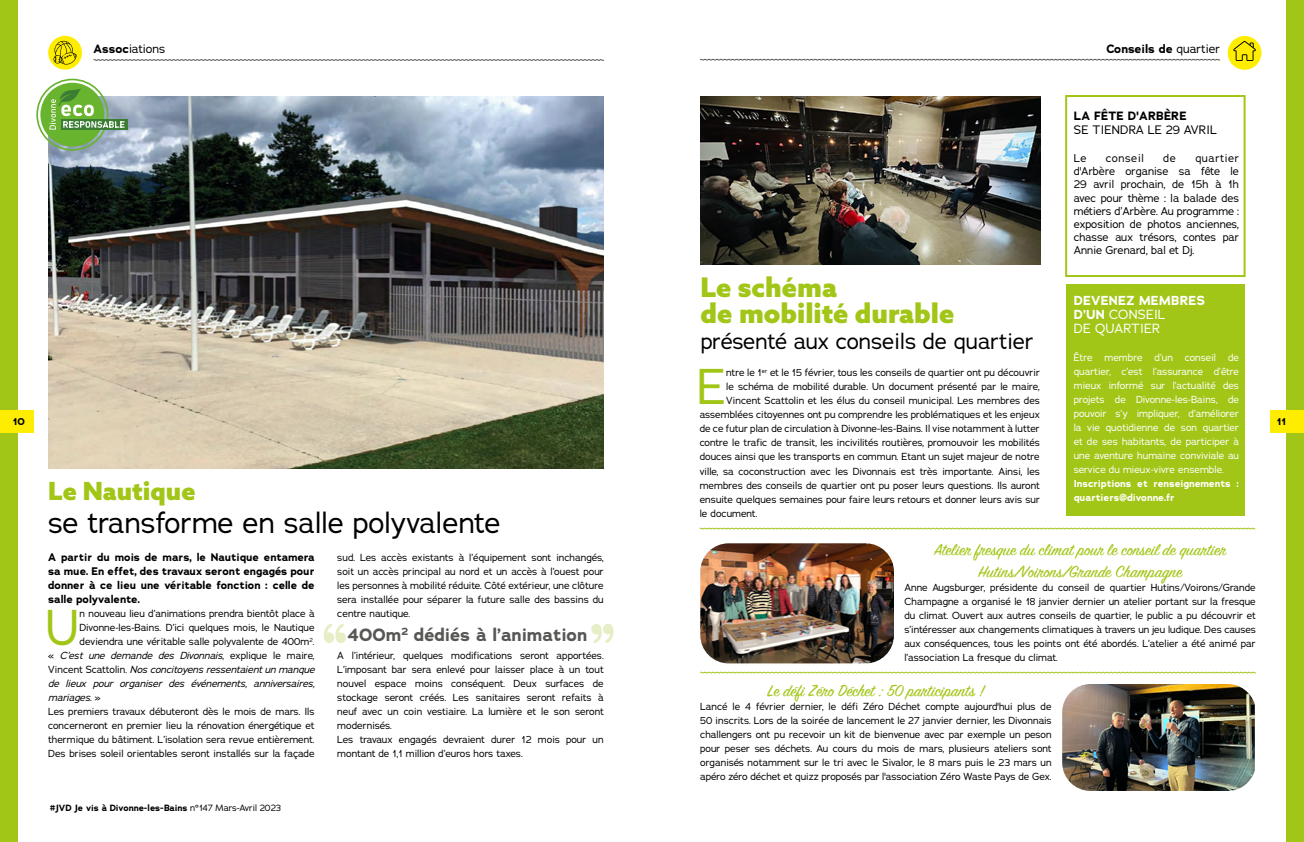
<style>
.page{position:relative;width:1304px;height:842px;background:#fff}
.page>*{position:absolute;margin:0;border:0;box-sizing:border-box;transform-origin:0 0}
.t1{font:49.2px "Adrianna";color:#a2c617}
.t2{font:29px "Adrianna";color:#000}
.t3{font:900 27px/26px "Azo Sans";color:#a2c617}
.t4{font:900 25px "Azo Sans";color:#a2c617}
.t5{font:22px "Adrianna";color:#000}
.t6{font:18px/21.6px "Sign Painter House Script";color:#a2c617;text-align:center}
.t7{font:700 18px "Adrianna";color:#575756}
.t8{font:700 13px/14px "Adrianna";letter-spacing:.015em;color:#fff}
.t9{font:700 12px "Adrianna";letter-spacing:.005em;color:#000}
.t10{font:12px "Adrianna";letter-spacing:.015em;color:#000}
.t11{font:11px/13.2px "Adrianna";color:#000;text-align:justify}
.t12{font:700 11px/14px "Adrianna";color:#000;text-align:justify}
.t13{font:11px "Adrianna";letter-spacing:.05em;color:#000}
.t14{font:10px/14px "Adrianna";color:#000;text-align:justify}
.t15{font:10px/14px "Adrianna";color:#fff;text-align:justify}
.t16{font:italic 10px "Adrianna";color:#000}
.t17{font:700 10px/14px "Adrianna";color:#fff}
.t18{font:700 10px "Adrianna";color:#000}
.t19{font:700 9px "Adrianna";color:#000}
.s1{font-weight:700}
.s2{font-weight:400}
.s3{font-style:normal}
</style>
<div class="page">
<div style="left:1287px;top:0;width:17px;height:842px;background:#a2c617"></div>
<div style="left:0;top:0;width:17px;height:842px;background:#a2c617"></div>
<div style="left:0;top:410px;width:34px;height:22px;background:#ffed00"></div>
<div style="left:1270px;top:410px;width:34px;height:22px;background:#ffed00"></div>
<div style="left:48px;top:36px;width:34px;height:34px;background:#ffed00;border-radius:50%"></div>
<svg style="left:53px;top:41px;width:24px;height:25px"></svg>
<svg style="left:93px;top:59px;width:511px;height:2px"></svg>
<div style="left:1228px;top:36px;width:33px;height:34px;background:#ffed00;border-radius:50%"></div>
<svg style="left:700px;top:59px;width:520px;height:2px"></svg>
<svg style="left:1233px;top:41px;width:23px;height:20px"></svg>
<img style="left:48px;top:96px;width:556px;height:372px">
<svg style="left:324px;top:624px;width:22px;height:19px"></svg>
<img style="left:700px;top:96px;width:340px;height:168px">
<img style="left:700px;top:543px;width:194px;height:120px">
<div style="left:1066px;top:285px;width:179px;height:231px;background:#a2c617"></div>
<svg style="left:591px;top:624px;width:23px;height:19px"></svg>
<div style="left:40px;top:83px;width:64px;height:64px;background:#69b42e;border-radius:50%"></div>
<div style="left:36px;top:79px;width:72px;height:72px;border:2px solid #69b42e;border-radius:50%"></div>
<div style="left:61px;top:119px;width:67px;height:11px;background:#3b7d32"></div>
<svg style="left:50px;top:89px;width:75px;height:41px"></svg>
<svg style="left:700px;top:672px;width:556px;height:1px"></svg>
<img style="left:1062px;top:684px;width:193px;height:107px">
<svg style="left:699px;top:528px;width:557px;height:1px"></svg>
<div style="left:1065px;top:95px;width:181px;height:182px;border:2px solid #a2c617"></div>
<p class="t10" style="left:94px;top:41px;width:73px"><span class="s1">Assoc</span>iations</p>
<p class="t9" style="left:1106px;top:41px;width:115px">Conseils de <span class="s2">quartier</span></p>
<p class="t9" style="left:1074px;top:108px;width:114px">LA FÊTE D'ARBÈRE</p>
<p class="t10" style="left:1074px;top:123px;width:145px">SE TIENDRA LE 29 AVRIL</p>
<p class="t11" style="left:1074px;top:151px;width:14px">Le</p>
<p class="t13" style="left:1106px;top:151px;width:39px">conseil</p>
<p class="t11" style="left:1163px;top:151px;width:14px">de</p>
<p class="t11" style="left:1074px;top:151px;width:167px;text-indent:122px">quartier d'Arbère organise sa fête le 29 avril prochain, de 15h à 1h avec pour thème : la balade des métiers d’Arbère. Au programme : exposition de photos anciennes, chasse aux trésors, contes par Annie Grenard, bal et Dj.</p>
<h3 class="t3" style="left:701px;top:274px;width:255px">Le schéma<br>de mobilité durable</h3>
<h3 class="t5" style="left:701px;top:327px;width:334px">présenté aux conseils de quartier</h3>
<h1 class="t1" style="left:697px;top:355px;width:31px">E</h1>
<p class="t14" style="left:726px;top:366px;width:315px">ntre le 1<sup>er</sup> et le 15 février, tous les conseils de quartier ont pu découvrir</p>
<h3 class="t8" style="left:1074px;top:294px;width:133px">DEVENEZ MEMBRES<br>D’UN <span class="s2">CONSEIL<br>DE QUARTIER</span></h3>
<p class="t15" style="left:1074px;top:351px;width:167px">Être membre d’un conseil de quartier, c’est l’assurance d’être mieux informé sur l’actualité des projets de Divonne-les-Bains, de pouvoir s’y impliquer, d’améliorer la vie quotidienne de son quartier et de ses habitants, de participer à une aventure humaine conviviale au service du mieux-vivre ensemble.</p>
<p class="t17" style="left:1074px;top:477px;width:167px">Inscriptions et renseignements : quartiers@divonne.fr</p>
<p class="t14" style="left:726px;top:380px;width:315px">le schéma de mobilité durable. Un document présenté par le maire,</p>
<p class="t14" style="left:726px;top:394px;width:315px">Vincent Scattolin et les élus du conseil municipal. Les membres des</p>
<p class="t14" style="left:700px;top:408px;width:342px">assemblées citoyennes ont pu comprendre les problématiques et les enjeux</p>
<p class="t14" style="left:700px;top:422px;width:342px">de ce futur plan de circulation à Divonne-les-Bains. Il vise notamment à lutter</p>
<p class="t14" style="left:700px;top:436px;width:342px">contre le trafic de transit, les incivilités routières, promouvoir les mobilités</p>
<p class="t14" style="left:700px;top:450px;width:342px">douces ainsi que les transports en commun. Etant un sujet majeur de notre</p>
<p class="t14" style="left:700px;top:464px;width:342px">ville, sa coconstruction avec les Divonnais est très importante. Ainsi, les</p>
<p class="t14" style="left:700px;top:478px;width:342px">membres des conseils de quartier ont pu poser leurs questions. Ils auront</p>
<p class="t14" style="left:700px;top:492px;width:342px">ensuite quelques semaines pour faire leurs retours et donner leurs avis sur</p>
<p class="t14" style="left:700px;top:506px;width:59px">le document.</p>
<h3 class="t6" style="left:934px;top:541px;width:294px">Atelier fresque du climat pour le conseil de quartier<br>Hutins/Voirons/Grande Champagne</h3>
<p class="t14" style="left:904px;top:580px;width:353px">Anne Augsburger, présidente du conseil de quartier Hutins/Voirons/Grande Champagne a organisé le 18 janvier dernier un atelier portant sur la fresque du climat. Ouvert aux autres conseils de quartier, le public a pu découvrir et s’intéresser aux changements climatiques à travers un jeu ludique. Des causes aux conséquences, tous les points ont été abordés. L’atelier a été animé par l’association La fresque du climat.</p>
<p class="t18" style="left:13px;top:415px;width:14px">10</p>
<p class="t18" style="left:1277px;top:415px;width:11px">11</p>
<h3 class="t4" style="left:48px;top:474px;width:149px">Le Nautique</h3>
<h2 class="t2" style="left:48px;top:504px;width:454px">se transforme en salle polyvalente</h2>
<p class="t12" style="left:48px;top:550px;width:268px">A partir du mois de mars, le Nautique entamera sa mue. En effet, des travaux seront engagés pour donner à ce lieu une véritable fonction : celle de salle polyvalente.</p>
<h1 class="t1" style="left:45px;top:596px;width:36px">U</h1>
<p class="t14" style="left:80px;top:607px;width:236px">n nouveau lieu d’animations prendra bientôt place à</p>
<p class="t14" style="left:337px;top:550px;width:268px">sud. Les accès existants à l’équipement sont inchangés, soit un accès principal au nord et un accès à l’ouest pour les personnes à mobilité réduite. Côté extérieur, une clôture sera installée pour séparer la future salle des bassins du centre nautique.</p>
<p class="t14" style="left:337px;top:648px;width:268px;text-align:left">A l’intérieur, quelques modifications seront apportées.<br>L’imposant bar sera enlevé pour laisser place à un tout nouvel espace moins conséquent. Deux surfaces de stockage seront créés. Les sanitaires seront refaits à neuf avec un coin vestiaire. La lumière et le son seront modernisés.<br>Les travaux engagés devraient durer 12 mois pour un montant de 1,1 million d’euros hors taxes.</p>
<p class="t14" style="left:80px;top:621px;width:236px">Divonne-les-Bains. D’ici quelques mois, le Nautique</p>
<p class="t14" style="left:80px;top:635px;width:236px">deviendra une véritable salle polyvalente de 400m<sup>2</sup>.</p>
<p class="t16" style="left:48px;top:649px;width:268px"><span class="s3">«</span> C’est une demande des Divonnais<span class="s3">, explique le maire,</span></p>
<p class="t16" style="left:48px;top:663px;width:268px"><span class="s3">Vincent Scattolin.</span> Nos concitoyens ressentaient un manque</p>
<p class="t16" style="left:48px;top:677px;width:268px">de lieux pour organiser des événements, anniversaires,</p>
<p class="t16" style="left:48px;top:691px;width:54px">mariages. <span class="s3">»</span></p>
<p class="t14" style="left:48px;top:705px;width:268px">Les premiers travaux débuteront dès le mois de mars. Ils</p>
<p class="t14" style="left:48px;top:719px;width:268px">concerneront en premier lieu la rénovation énergétique et</p>
<p class="t14" style="left:48px;top:733px;width:268px">thermique du bâtiment. L’isolation sera revue entièrement.</p>
<p class="t14" style="left:48px;top:747px;width:268px">Des brises soleil orientables seront installés sur la façade</p>
<h3 class="t7" style="left:347px;top:623px;width:242px">400m<sup>2</sup> dédiés à l’animation</h3>
<h3 class="t6" style="left:767px;top:682px;width:219px">Le défi Zéro Déchet : 50 participants !</h3>
<p class="t14" style="left:700px;top:699px;width:353px">Lancé le 4 février dernier, le défi Zéro Déchet compte aujourd'hui plus de 50 inscrits. Lors de la soirée de lancement le 27 janvier dernier, les Divonnais challengers ont pu recevoir un kit de bienvenue avec par exemple un peson pour peser ses déchets. Au cours du mois de mars, plusieurs ateliers sont organisés notamment sur le tri avec le Sivalor, le 8 mars puis le 23 mars un apéro zéro déchet et quizz proposés par l'association Zéro Waste Pays de Gex.</p>
<p class="t19" style="left:50px;top:802px;width:233px">#JVD Je vis à Divonne-les-Bains <span class="s2">n°147 Mars-Avril 2023</span></p>
</div>
